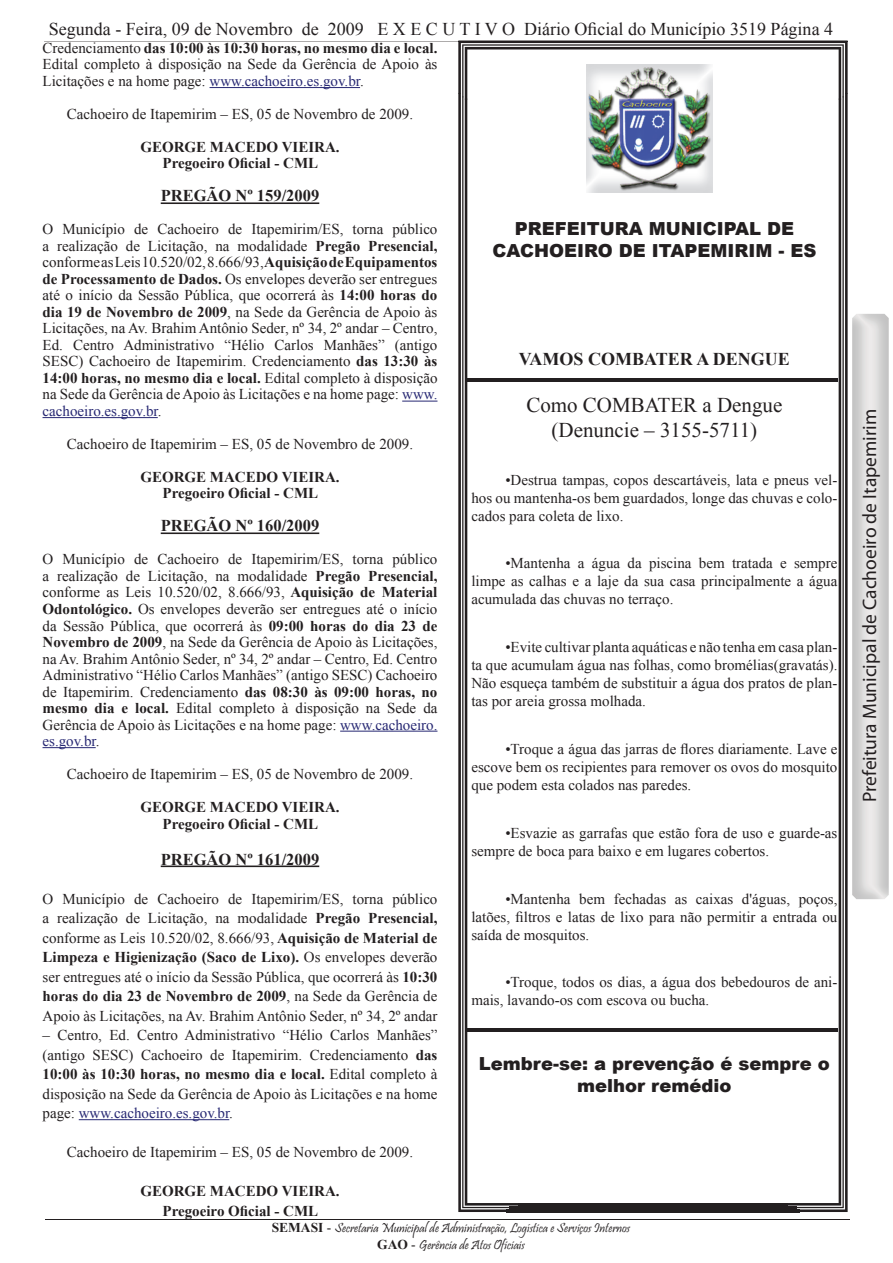
<style>
.page{position:relative;width:893px;height:1263px;background:#fff}
.page>*{position:absolute;margin:0;border:0;box-sizing:border-box;transform-origin:0 0}
.t1{font:21px/25.2px "Times New Roman";color:#231f20;text-align:center}
.t2{font:19.5px "Myriad Pro";color:#231f20}
.t3{font:900 18px/21.6px "Arial";color:#231f20;text-align:center}
.t4{font:18px "Times New Roman";color:#231f20}
.t5{font:700 18px "Times New Roman";color:#231f20}
.t6{font:700 16.5px "Times New Roman";color:#231f20}
.t7{font:15px/16.5px "Times New Roman";color:#231f20;text-align:justify}
.t8{font:700 15px/16.5px "Times New Roman";color:#231f20;text-align:center}
.t9{font:13.5px/16.2px "Pristina";color:#231f20;text-align:center}
.s1{font-weight:700}
.s2{color:#272873}
.s3{font-family:"Times New Roman";font-weight:700}
.s4{font-family:"Times New Roman"}
</style>
<div class="page">
<img style="left:852px;top:314px;width:37px;height:585px">
<img style="left:862px;top:410px;width:18px;height:390px">
<img style="left:46px;top:1219px;width:803px;height:1px">
<hr style="left:210px;top:87px;width:150px;height:1px;background:#272873">
<hr style="left:161px;top:202px;width:158px;height:2px;background:#231f20">
<hr style="left:402px;top:401px;width:35px;height:1px;background:#272873">
<hr style="left:43px;top:417px;width:115px;height:1px;background:#272873">
<hr style="left:161px;top:532px;width:158px;height:2px;background:#231f20">
<hr style="left:340px;top:731px;width:97px;height:1px;background:#272873">
<hr style="left:43px;top:747px;width:53px;height:1px;background:#272873">
<hr style="left:161px;top:865px;width:158px;height:2px;background:#231f20">
<hr style="left:79px;top:1119px;width:150px;height:1px;background:#272873">
<img style="left:458px;top:40px;width:390px;height:53px">
<img style="left:458px;top:93px;width:49px;height:1119px">
<img style="left:799px;top:93px;width:49px;height:1119px">
<img style="left:506px;top:1209px;width:294px;height:3px">
<img style="left:458px;top:41px;width:390px;height:1px">
<img style="left:462px;top:44px;width:382px;height:53px">
<img style="left:462px;top:97px;width:48px;height:1111px">
<img style="left:796px;top:97px;width:48px;height:1111px">
<img style="left:509px;top:1207px;width:288px;height:1px">
<img style="left:465px;top:47px;width:376px;height:52px">
<img style="left:465px;top:99px;width:54px;height:1106px">
<img style="left:787px;top:99px;width:54px;height:1106px">
<img style="left:518px;top:1203px;width:270px;height:2px">
<img style="left:467px;top:378px;width:371px;height:3px">
<img style="left:467px;top:1029px;width:371px;height:3px">
<img style="left:586px;top:64px;width:126px;height:128px">
<p class="t4" style="left:49px;top:17px;width:786px">Segunda - Feira, 09 de Novembro de 2009 E X E C U T I V O Diário Oficial do Município 3519 Página 4</p>
<p class="t7" style="left:43px;top:39px;width:396px">Credenciamento <span class="s1">das 10:00 às 10:30 horas, no mesmo dia e local.<br></span>Edital completo à disposição na Sede da Gerência de Apoio às Licitações e na home page: <span class="s2">www.cachoeiro.es.gov.br</span>.</p>
<p class="t7" style="left:67px;top:105px;width:348px">Cachoeiro de Itapemirim – ES, 05 de Novembro de 2009.</p>
<p class="t8" style="left:140px;top:138px;width:201px">GEORGE MACEDO VIEIRA.<br>Pregoeiro Oficial - CML</p>
<p class="t6" style="left:161px;top:184px;width:160px">PREGÃO Nº 159/2009</p>
<p class="t7" style="left:43px;top:221px;width:396px">O Município de Cachoeiro de Itapemirim/ES, torna público a realização de Licitação, na modalidade <span class="s1">Pregão Presencial, </span>conforme as Leis 10.520/02, 8.666/93, <span class="s1">Aquisição de Equipamentos de Processamento de Dados.</span> Os envelopes deverão ser entregues até o início da Sessão Pública, que ocorrerá às <span class="s1">14:00 horas do dia 19 de Novembro de 2009</span>, na Sede da Gerência de Apoio às Licitações, na Av. Brahim Antônio Seder, nº 34, 2º andar – Centro, Ed. Centro Administrativo “Hélio Carlos Manhães” (antigo SESC) Cachoeiro de Itapemirim. Credenciamento <span class="s1">das 13:30 às 14:00 horas, no mesmo dia e local.</span> Edital completo à disposição na Sede da Gerência de Apoio às Licitações e na home page: <span class="s2">www. cachoeiro.es.gov.br</span>.</p>
<p class="t7" style="left:67px;top:435px;width:348px">Cachoeiro de Itapemirim – ES, 05 de Novembro de 2009.</p>
<p class="t8" style="left:140px;top:468px;width:201px">GEORGE MACEDO VIEIRA.<br>Pregoeiro Oficial - CML</p>
<p class="t6" style="left:161px;top:514px;width:160px">PREGÃO Nº 160/2009</p>
<p class="t7" style="left:43px;top:551px;width:396px">O Município de Cachoeiro de Itapemirim/ES, torna público a realização de Licitação, na modalidade <span class="s1">Pregão Presencial, </span>conforme as Leis 10.520/02, 8.666/93, <span class="s1">Aquisição de Material Odontológico.</span> Os envelopes deverão ser entregues até o início da Sessão Pública, que ocorrerá às <span class="s1">09:00 horas do dia 23 de Novembro de 2009</span>, na Sede da Gerência de Apoio às Licitações, na Av. Brahim Antônio Seder, nº 34, 2º andar – Centro, Ed. Centro Administrativo “Hélio Carlos Manhães” (antigo SESC) Cachoeiro de Itapemirim. Credenciamento <span class="s1">das 08:30 às 09:00 horas, no mesmo dia e local.</span> Edital completo à disposição na Sede da Gerência de Apoio às Licitações e na home page: <span class="s2">www.cachoeiro. es.gov.br</span>.</p>
<p class="t7" style="left:67px;top:765px;width:348px">Cachoeiro de Itapemirim – ES, 05 de Novembro de 2009.</p>
<p class="t8" style="left:140px;top:798px;width:201px">GEORGE MACEDO VIEIRA.<br>Pregoeiro Oficial - CML</p>
<p class="t6" style="left:161px;top:847px;width:160px">PREGÃO Nº 161/2009</p>
<p class="t7" style="left:43px;top:888px;width:396px;line-height:19.5px">O Município de Cachoeiro de Itapemirim/ES, torna público a realização de Licitação, na modalidade <span class="s1">Pregão Presencial, </span>conforme as Leis 10.520/02, 8.666/93, <span class="s1">Aquisição de Material de Limpeza e Higienização (Saco de Lixo).</span> Os envelopes deverão ser entregues até o início da Sessão Pública, que ocorrerá às <span class="s1">10:30 horas do dia 23 de Novembro de 2009</span>, na Sede da Gerência de Apoio às Licitações, na Av. Brahim Antônio Seder, nº 34, 2º andar</p>
<p class="t7" style="left:43px;top:1025px;width:396px;line-height:19.5px">– Centro, Ed. Centro Administrativo “Hélio Carlos Manhães” (antigo SESC) Cachoeiro de Itapemirim. Credenciamento <span class="s1">das 10:00 às 10:30 horas, no mesmo dia e local.</span> Edital completo à disposição na Sede da Gerência de Apoio às Licitações e na home page: <span class="s2">www.cachoeiro.es.gov.br</span>.</p>
<p class="t7" style="left:67px;top:1143px;width:348px">Cachoeiro de Itapemirim – ES, 05 de Novembro de 2009.</p>
<p class="t8" style="left:140px;top:1181px;width:201px;line-height:19.5px">GEORGE MACEDO VIEIRA.<br>Pregoeiro Oficial - CML</p>
<p class="t3" style="left:492px;top:217px;width:326px">PREFEITURA MUNICIPAL DE<br>CACHOEIRO DE ITAPEMIRIM - ES</p>
<p class="t5" style="left:519px;top:346px;width:272px">VAMOS COMBATER A DENGUE</p>
<h1 class="t1" style="left:526px;top:392px;width:258px">Como COMBATER a Dengue (Denuncie – 3155-5711)</h1>
<p class="t7" style="left:471px;top:470px;width:368px;line-height:18px;text-indent:34px">•Destrua tampas, copos descartáveis, lata e pneus vel&shy;hos ou mantenha-os bem guardados, longe das chuvas e colo&shy;cados para coleta de lixo.</p>
<p class="t7" style="left:471px;top:554px;width:368px;line-height:18px;text-indent:34px">•Mantenha a água da piscina bem tratada e sempre limpe as calhas e a laje da sua casa principalmente a água acumulada das chuvas no terraço.</p>
<p class="t7" style="left:471px;top:638px;width:368px;line-height:18px;text-indent:34px">•Evite cultivar planta aquáticas e não tenha em casa plan&shy;ta que acumulam água nas folhas, como bromélias(gravatás).<br>Não esqueça também de substituir a água dos pratos de plan&shy;tas por areia grossa molhada.</p>
<p class="t7" style="left:471px;top:740px;width:368px;line-height:18px;text-indent:34px">•Troque a água das jarras de flores diariamente. Lave e escove bem os recipientes para remover os ovos do mosquito que podem esta colados nas paredes.</p>
<p class="t7" style="left:471px;top:823px;width:368px;line-height:18px;text-indent:34px">•Esvazie as garrafas que estão fora de uso e guarde-as sempre de boca para baixo e em lugares cobertos.</p>
<p class="t7" style="left:471px;top:889px;width:368px;line-height:18px;text-indent:34px">•Mantenha bem fechadas as caixas d'águas, poços, latões, filtros e latas de lixo para não permitir a entrada ou saída de mosquitos.</p>
<p class="t7" style="left:471px;top:973px;width:368px;line-height:18px;text-indent:34px">•Troque, todos os dias, a água dos bebedouros de ani&shy;mais, lavando-os com escova ou bucha.</p>
<p class="t3" style="left:479px;top:1052px;width:353px">Lembre-se: a prevenção é sempre o melhor remédio</p>
<p class="t9" style="left:272px;top:1221px;width:360px"><span class="s3">SEMASI</span> <span class="s4">-</span> Secretaria Municipal de Administração, Logística e Serviços Internos<br><span class="s3">GAO</span> <span class="s4">-</span> Gerência de Atos Oficiais</p>
<h2 class="t2" style="left:857px;top:802px;width:394px;rotate:-90deg">Prefeitura Municipal de Cachoeiro de Itapemirim</h2>
</div>
